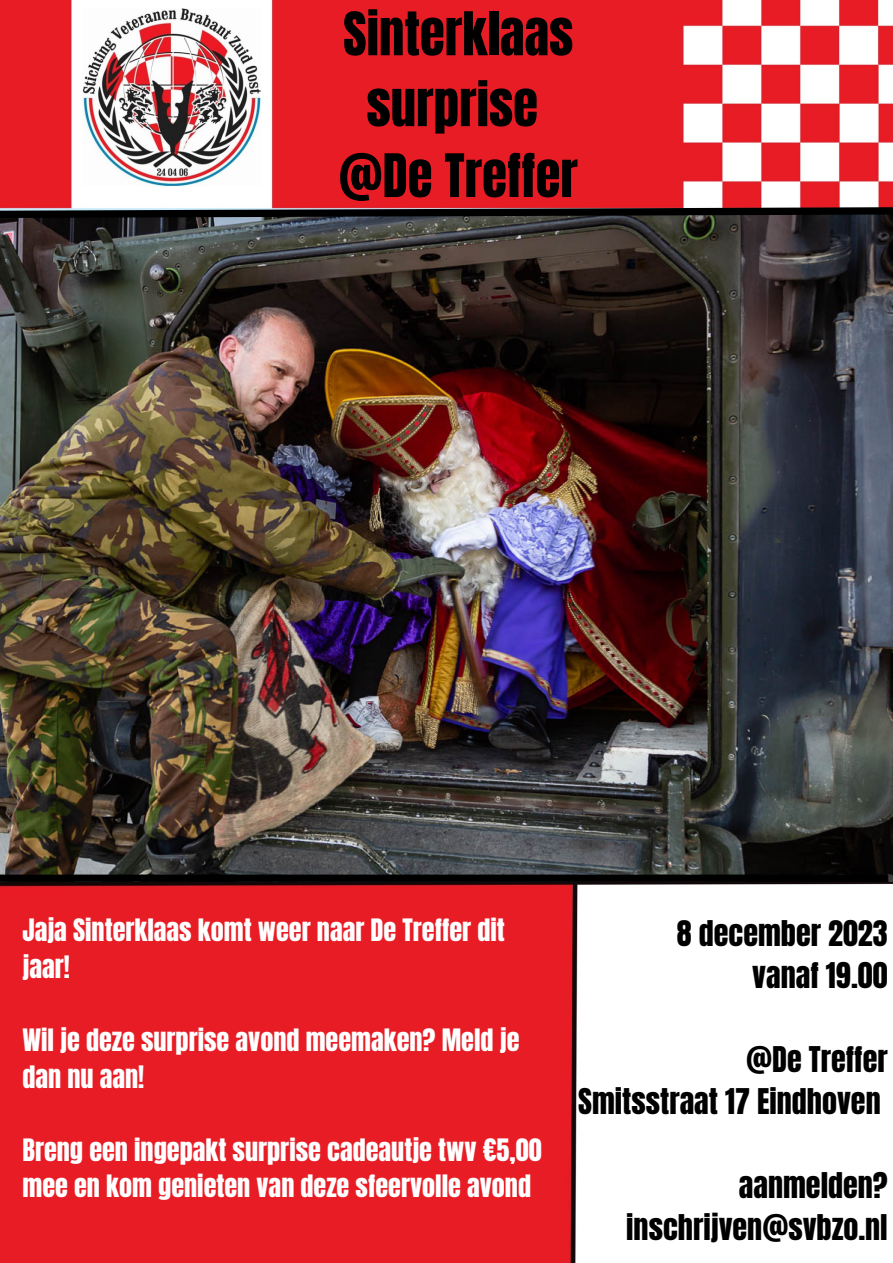
<style>
.page{position:relative;width:893px;height:1263px;background:#fff}
.page>*{position:absolute;margin:0;border:0;box-sizing:border-box;transform-origin:0 0}
.t1{font:50.93px/70.9px "Anton";color:#000;text-align:center}
.t2{font:30.15px/42px "Anton";color:#000;text-align:right}
.t3{font:26.25px/36.6px "Anton";color:#fff}
</style>
<div class="page">
<img style="left:0;top:0;width:893px;height:1263px">
<img style="left:0;top:222px;width:893px;height:660px">
<svg style="left:0;top:203px;width:893px;height:19px;background:#5a3b3e"></svg>
<div style="left:0;top:874px;width:887px;height:8px;background:#000"></div>
<p class="t1" style="left:343px;top:-1px;width:232px">Sinterklaas surprise</p>
<p class="t1" style="left:338px;top:141px;width:241px">@De Treffer</p>
<p class="t3" style="left:22px;top:912px;width:484px">Jaja Sinterklaas komt weer naar De Treffer dit jaar!</p>
<p class="t2" style="left:677px;top:913px;width:212px">8 december 2023</p>
<p class="t2" style="left:752px;top:955px;width:137px">vanaf 19.00</p>
<p class="t3" style="left:22px;top:1022px;width:498px">Wil je deze surprise avond meemaken? Meld je dan nu aan!</p>
<p class="t3" style="left:22px;top:1132px;width:521px">Breng een ingepakt surprise cadeautje twv €5,00 mee en kom genieten van deze sfeervolle avond</p>
<p class="t2" style="left:746px;top:1039px;width:143px">@De Treffer</p>
<p class="t2" style="left:578px;top:1081px;width:304px">Smitsstraat 17 Eindhoven</p>
<p class="t2" style="left:626px;top:1165px;width:263px">aanmelden? inschrijven@svbzo.nl</p>
</div>
